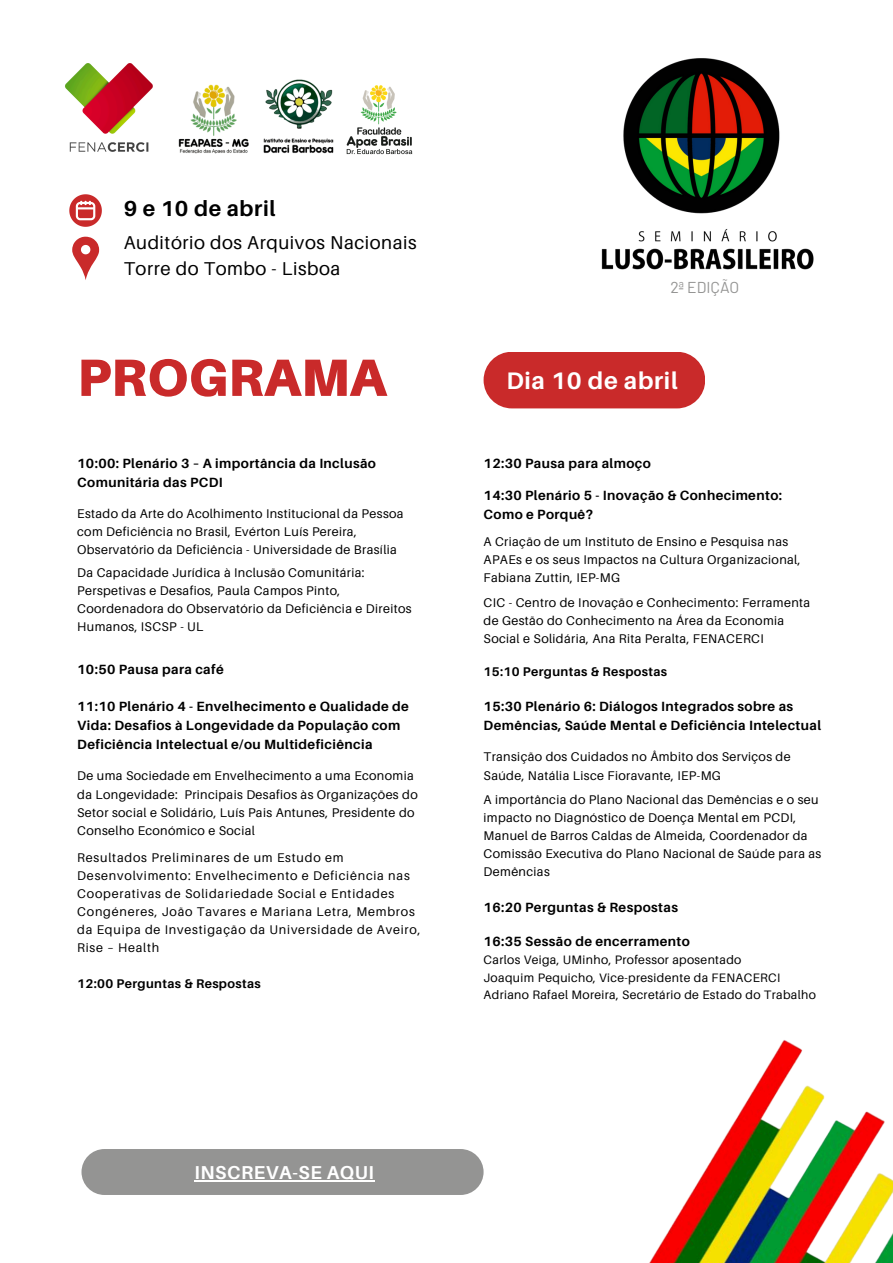
<style>
.page{position:relative;width:893px;height:1263px;background:#fff}
.page>*{position:absolute;margin:0;border:0;box-sizing:border-box;transform-origin:0 0}
.t1{font:900 52.5px "Aileron";color:#c92a2a}
.t2{font:700 23.92px "Aileron";letter-spacing:.03em;color:#fff}
.t3{font:700 21.67px "Aileron";letter-spacing:.03em;color:#000}
.t4{font:700 18.67px "Aileron";letter-spacing:.03em;color:#fff}
.t5{font:18.6px/26.5px "Aileron";letter-spacing:.03em;color:#000}
.t6{font:15.75px "Barlow";color:#949493}
.t7{font:700 13.35px/19.2px "Aileron";letter-spacing:.03em;color:#000}
.t8{font:12.6px/18.1px "Aileron";letter-spacing:.03em;color:#000}
.t9{font:12.6px/18px "Aileron";letter-spacing:.065em;color:#000}
.t10{font:700 12.6px "Aileron";letter-spacing:.03em;color:#000}
.t11{font:12.23px "Aileron";letter-spacing:.03em;color:#000}
</style>
<div class="page">
<img style="left:623px;top:58px;width:157px;height:156px">
<img style="left:601px;top:229px;width:213px;height:41px">
<svg style="left:72px;top:236px;width:27px;height:44px"></svg>
<svg style="left:69px;top:194px;width:33px;height:33px"></svg>
<div style="left:483px;top:352px;width:222px;height:56px;background:#c92a2a;border-radius:28px"></div>
<div style="left:81px;top:1149px;width:402px;height:46px;background:#949493;border-radius:23px"></div>
<img style="left:649px;top:1040px;width:244px;height:223px">
<img style="left:346px;top:85px;width:67px;height:70px">
<img style="left:65px;top:63px;width:88px;height:89px">
<img style="left:178px;top:79px;width:156px;height:75px">
<hr style="left:194px;top:1180px;width:180px;height:1px;background:#fff">
<h5 class="t3" style="left:124px;top:195px;width:153px">9 e 10 de abril</h5>
<h5 class="t5" style="left:124px;top:229px;width:295px">Auditório dos Arquivos Nacionais<br>Torre do Tombo - Lisboa</h5>
<p class="t1" style="left:77px;top:345px;width:311px">PROGRAMA</p>
<p class="t7" style="left:77px;top:453px;width:300px">10:00: Plenário 3 – A importância da Inclusão<br>Comunitária das PCDI</p>
<p class="t8" style="left:77px;top:504px;width:328px">Estado da Arte do Acolhimento Institucional da Pessoa com Deficiência no Brasil, Evérton Luís Pereira,<br>Observatório da Deficiência - Universidade de Brasília</p>
<p class="t8" style="left:77px;top:564px;width:336px">Da Capacidade Jurídica à Inclusão Comunitária:<br>Perspetivas e Desafios, Paula Campos Pinto, Coordenadora do Observatório da Deficiência e Direitos Humanos, ISCSP - UL</p>
<p class="t7" style="left:77px;top:660px;width:148px">10:50 Pausa para café</p>
<p class="t7" style="left:77px;top:696px;width:333px">11:10 Plenário 4 - Envelhecimento e Qualidade de<br>Vida: Desafios à Longevidade da População com<br>Deficiência Intelectual e/ou Multideficiência</p>
<h4 class="t8" style="left:77px;top:767px;width:342px">De uma Sociedade em Envelhecimento a uma Economia da Longevidade: Principais Desafios às Organizações do Setor social e Solidário, Luís Pais Antunes, Presidente do Conselho Económico e Social</h4>
<p class="t9" style="left:77px;top:848px;width:345px">Resultados Preliminares de um Estudo em Desenvolvimento: Envelhecimento e Deficiência nas Cooperativas de Solidariedade Social e Entidades Congéneres, João Tavares e Mariana Letra, Membros da Equipa de Investigação da Universidade de Aveiro, Rise – Health</p>
<p class="t10" style="left:77px;top:976px;width:185px">12:00 Perguntas &amp; Respostas</p>
<h6 class="t6" style="left:670px;top:277px;width:70px">2ª EDIÇÃO</h6>
<h1 class="t2" style="left:506px;top:366px;width:173px">Dia 10 de abril</h1>
<h2 class="t7" style="left:483px;top:453px;width:169px">12:30 Pausa para almoço</h2>
<h6 class="t7" style="left:483px;top:485px;width:300px">14:30 Plenário 5 - Inovação &amp; Conhecimento:<br>Como e Porquê?</h6>
<p class="t8" style="left:483px;top:532px;width:318px">A Criação de um Instituto de Ensino e Pesquisa nas<br>APAEs e os seus Impactos na Cultura Organizacional,<br>Fabiana Zuttin, IEP-MG</p>
<p class="t8" style="left:483px;top:593px;width:328px">CIC - Centro de Inovação e Conhecimento: Ferramenta de Gestão do Conhecimento na Área da Economia<br>Social e Solidária, Ana Rita Peralta, FENACERCI</p>
<h6 class="t10" style="left:483px;top:664px;width:185px">15:10 Perguntas &amp; Respostas</h6>
<h6 class="t7" style="left:483px;top:696px;width:339px">15:30 Plenário 6: Diálogos Integrados sobre as<br>Demências, Saúde Mental e Deficiência Intelectual</h6>
<p class="t8" style="left:483px;top:748px;width:309px">Transição dos Cuidados no Âmbito dos Serviços de<br>Saúde, Natália Lisce Fioravante, IEP-MG</p>
<p class="t8" style="left:483px;top:790px;width:339px">A importância do Plano Nacional das Demências e o seu impacto no Diagnóstico de Doença Mental em PCDI, Manuel de Barros Caldas de Almeida, Coordenador da Comissão Executiva do Plano Nacional de Saúde para as Demências</p>
<h6 class="t7" style="left:483px;top:897px;width:196px">16:20 Perguntas &amp; Respostas</h6>
<h3 class="t7" style="left:483px;top:932px;width:208px">16:35 Sessão de encerramento</h3>
<h6 class="t11" style="left:483px;top:952px;width:259px">Carlos Veiga, UMinho, Professor aposentado</h6>
<h6 class="t11" style="left:483px;top:970px;width:298px">Joaquim Pequicho, Vice-presidente da FENACERCI</h6>
<p class="t11" style="left:483px;top:987px;width:334px">Adriano Rafael Moreira, Secretário de Estado do Trabalho</p>
<h6 class="t4" style="left:194px;top:1160px;width:181px">INSCREVA-SE AQUI</h6>
</div>
